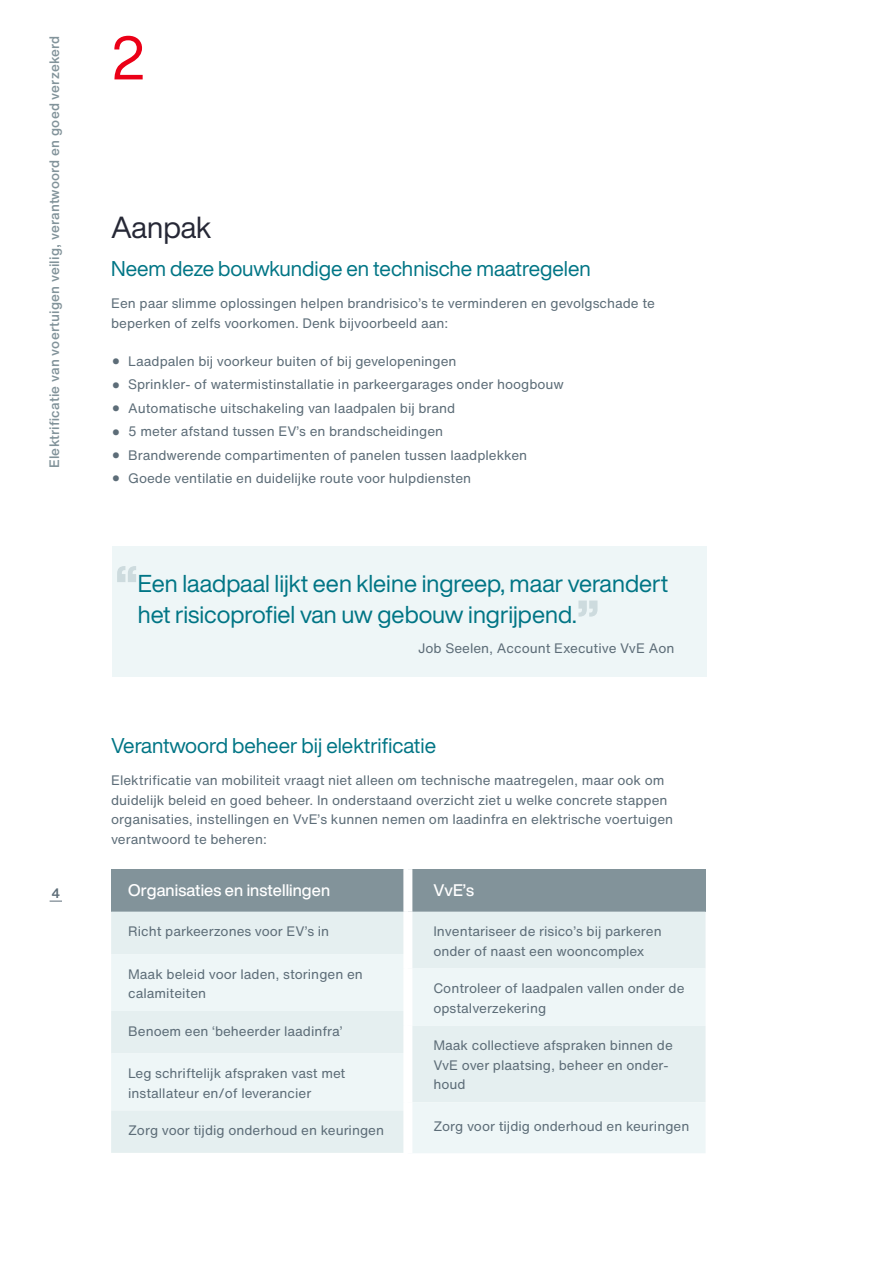
<style>
.page{position:relative;width:893px;height:1263px;background:#fff}
.page>*{position:absolute;margin:0;border:0;box-sizing:border-box;transform-origin:0 0}
.t1{font:60px "Helvetica Now Display";color:#eb0017}
.t2{font:30px "Helvetica Now Display";letter-spacing:-.005em;color:#262836}
.t3{font:24px/31.5px "Helvetica Now Display";color:#007585}
.t4{font:21px "Helvetica Now Display";color:#007585}
.t5{font:500 16.5px "Helvetica Now Display";letter-spacing:.005em;color:#fff}
.t6{font:13.5px/19.5px "Helvetica Now Text";color:#5d6d78}
.t7{font:500 13.5px "Helvetica Now Text";letter-spacing:.01em;color:#82939a}
.t8{font:500 13.5px "Helvetica Now Text";color:#5d6d78}
.s1{font-family:"Helvetica Neue";font-size:27px}
.s2{font-weight:800;font-size:51px;color:#cddbde}
</style>
<div class="page">
<div style="left:112px;top:546px;width:594px;height:130px;background:#eef6f7"></div>
<div style="left:111px;top:869px;width:298px;height:43px;background:#82939a"></div>
<div style="left:111px;top:912px;width:292px;height:241px;background:#e5eff0"></div>
<svg style="left:111px;top:954px;width:292px;height:156px;background:#ebf4f5"></svg>
<svg style="left:50px;top:901px;width:12px;height:1px"></svg>
<div style="left:408px;top:869px;width:298px;height:43px;background:#82939a"></div>
<div style="left:412px;top:912px;width:294px;height:56px;background:#e5eff0"></div>
<svg style="left:412px;top:968px;width:294px;height:185px;background:#eaf3f4"></svg>
<div style="left:403px;top:869px;width:9px;height:43px;background:#fff"></div>
<p class="t7" style="left:44px;top:468px;width:434px;rotate:-90deg">Elektrificatie van voertuigen veilig, verantwoord en goed verzekerd</p>
<h1 class="t1" style="left:112px;top:17px;width:34px">2</h1>
<h2 class="t2" style="left:111px;top:207px;width:102px">Aanpak</h2>
<h3 class="t4" style="left:111px;top:254px;width:481px">Neem deze bouwkundige en technische maatregelen</h3>
<p class="t6" style="left:111px;top:293px;width:545px">Een paar slimme oplossingen helpen brandrisico’s te verminderen en gevolgschade te beperken of zelfs voorkomen. Denk bijvoorbeeld aan:</p>
<p class="t6" style="left:111px;top:351px;width:347px"><span class="s1">•</span> Laadpalen bij voorkeur buiten of bij gevelopeningen</p>
<p class="t6" style="left:111px;top:375px;width:454px"><span class="s1">•</span> Sprinkler- of watermistinstallatie in parkeergarages onder hoogbouw</p>
<p class="t6" style="left:111px;top:398px;width:346px"><span class="s1">•</span> Automatische uitschakeling van laadpalen bij brand</p>
<p class="t6" style="left:111px;top:421px;width:334px"><span class="s1">•</span> 5 meter afstand tussen EV’s en brandscheidingen</p>
<p class="t6" style="left:111px;top:445px;width:418px"><span class="s1">•</span> Brandwerende compartimenten of panelen tussen laadplekken</p>
<p class="t6" style="left:111px;top:468px;width:362px"><span class="s1">•</span> Goede ventilatie en duidelijke route voor hulpdiensten</p>
<h3 class="t3" style="left:138px;top:567px;width:532px;text-indent:-22px"><span class="s2">“</span>Een laadpaal lijkt een kleine ingreep, maar verandert het risicoprofiel van uw gebouw ingrijpend.<span class="s2">”</span></h3>
<p class="t6" style="left:418px;top:638px;width:258px">Job Seelen, Account Executive VvE Aon</p>
<h3 class="t4" style="left:111px;top:731px;width:326px">Verantwoord beheer bij elektrificatie</h3>
<p class="t6" style="left:111px;top:770px;width:564px">Elektrificatie van mobiliteit vraagt niet alleen om technische maatregelen, maar ook om duidelijk beleid en goed beheer. In onderstaand overzicht ziet u welke concrete stappen organisaties, instellingen en VvE’s kunnen nemen om laadinfra en elektrische voertuigen verantwoord te beheren:</p>
<p class="t5" style="left:128px;top:879px;width:203px">Organisaties en instellingen</p>
<p class="t6" style="left:128px;top:921px;width:203px">Richt parkeerzones voor EV’s in</p>
<p class="t6" style="left:128px;top:964px;width:236px">Maak beleid voor laden, storingen en calamiteiten</p>
<p class="t6" style="left:128px;top:1021px;width:216px">Benoem een ‘beheerder laadinfra’</p>
<p class="t6" style="left:128px;top:1063px;width:219px">Leg schriftelijk afspraken vast met installateur en/of leverancier</p>
<p class="t6" style="left:128px;top:1120px;width:257px">Zorg voor tijdig onderhoud en keuringen</p>
<p class="t8" style="left:51px;top:883px;width:10px">4</p>
<p class="t5" style="left:433px;top:879px;width:42px">VvE’s</p>
<p class="t6" style="left:433px;top:921px;width:230px">Inventariseer de risico’s bij parkeren onder of naast een wooncomplex</p>
<p class="t6" style="left:433px;top:978px;width:253px">Controleer of laadpalen vallen onder de opstalverzekering</p>
<p class="t6" style="left:433px;top:1035px;width:241px">Maak collectieve afspraken binnen de<br>VvE over plaatsing, beheer en onder&shy;houd</p>
<p class="t6" style="left:433px;top:1116px;width:257px">Zorg voor tijdig onderhoud en keuringen</p>
</div>
